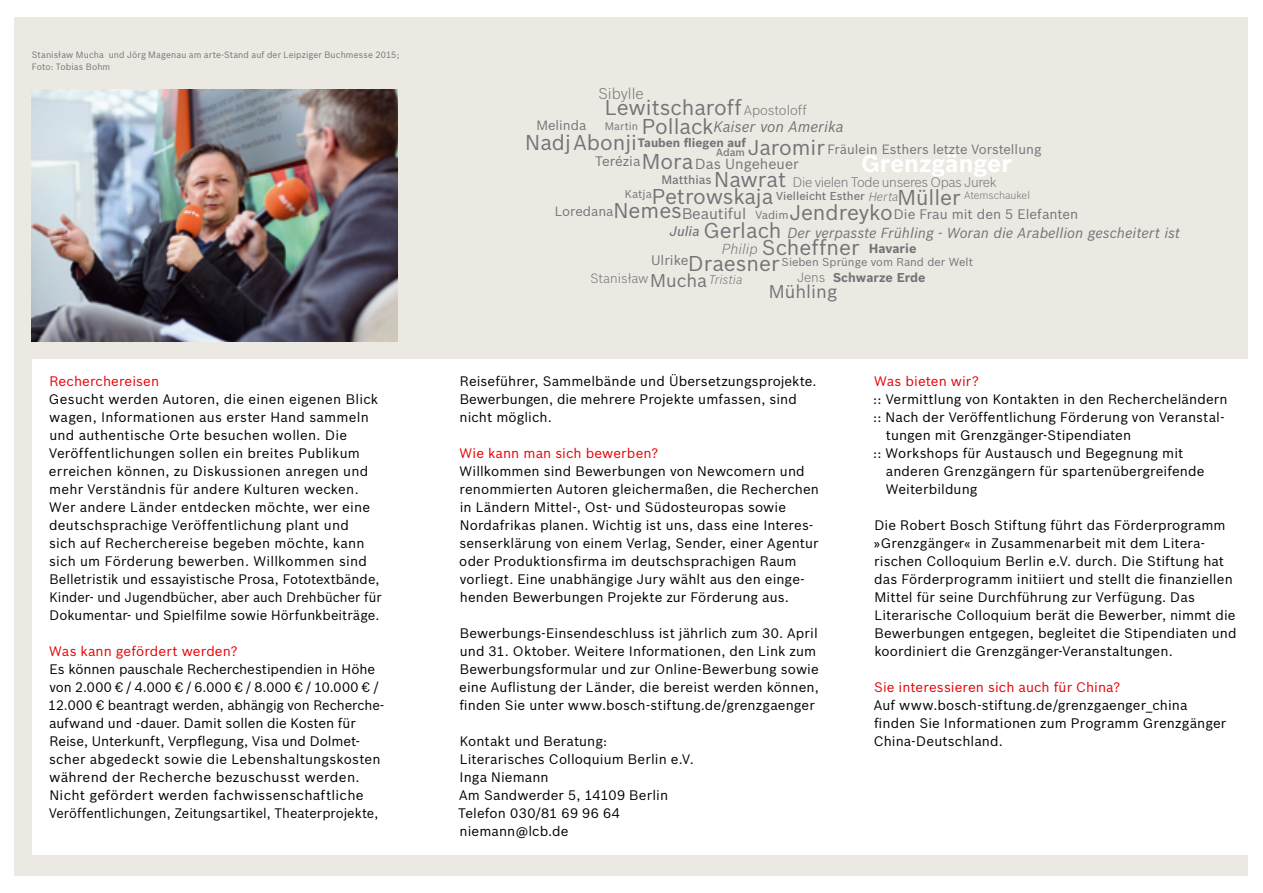
<style>
.page{position:relative;width:1263px;height:893px;background:#fff}
.page>*{position:absolute;margin:0;border:0;box-sizing:border-box;transform-origin:0 0}
.t1{font:700 24px "Bosch Sans";color:#fff}
.t2{font:21px "Bosch Sans";color:#757378}
.t3{font:18px "Bosch Sans";color:#757378}
.t4{font:300 15.3px "Bosch Sans";color:#757378}
.t5{font:italic 15px "Bosch Sans";color:#757378}
.t6{font:15px "Bosch Sans";color:#757378}
.t7{font:italic 14.25px "Bosch Sans";color:#757378}
.t8{font:14.25px "Bosch Sans";color:#757378}
.t9{font:italic 300 14.25px "Bosch Sans";color:#757378}
.Grundtext{font:13.5px/18px "Bosch Sans";letter-spacing:.01em;color:#000}
.Grundtext-2{font:13.5px "Bosch Sans";letter-spacing:.01em;color:#e60005}
.t10{font:13.5px "Bosch Sans";color:#757378}
.t11{font:300 13.5px "Bosch Sans";letter-spacing:-.025em;color:#757378}
.t12{font:300 13.5px "Bosch Sans";color:#757378}
.t13{font:italic 500 13.5px "Bosch Sans";color:#757378}
.t14{font:13.2px "Bosch Sans";color:#757378}
.t15{font:300 13.2px "Bosch Sans";color:#757378}
.t16{font:700 12.75px "Bosch Sans";color:#757378}
.t17{font:700 12.6px "Bosch Sans";color:#757378}
.t18{font:italic 300 12.6px "Bosch Sans";letter-spacing:-.01em;color:#757378}
.t19{font:700 12px "Bosch Sans";color:#757378}
.t20{font:500 12px "Bosch Sans";color:#757378}
.t21{font:11.4px "Bosch Sans";color:#757378}
.t22{font:11.25px "Bosch Sans";color:#757378}
.t23{font:500 11.25px "Bosch Sans";color:#757378}
.t24{font:10.65px "Bosch Sans";color:#757378}
.t25{font:300 10.5px "Bosch Sans";color:#757378}
.t26{font:500 10.5px "Bosch Sans";color:#757378}
.Grundtext-3{font:9px/12px "Bosch Sans";letter-spacing:.015em;color:#757378;scale:.96 1}
.s1{font-weight:300;font-style:italic;font-size:12.15px}
</style>
<div class="page">
<div style="left:15px;top:17px;width:1233px;height:859px;background:#ebe9e2"></div>
<div style="left:32px;top:359px;width:1229px;height:495px;background:#fff"></div>
<img style="left:32px;top:89px;width:366px;height:252px">
<p class="Grundtext-3" style="left:32px;top:49px;width:384px">Stanisław Mucha und Jörg Magenau am arte-Stand auf der Leipziger Buchmesse 2015;<br>Foto: Tobias Bohm</p>
<p class="Grundtext-2" style="left:49px;top:373px;width:111px">Recherchereisen</p>
<p class="Grundtext" style="left:49px;top:390px;width:334px">Gesucht werden Autoren, die einen eigenen Blick wagen, Informationen aus erster Hand sammeln und authentische Orte besuchen wollen. Die Veröffentlichungen sollen ein breites Publikum erreichen können, zu Diskussionen anregen und mehr Verständnis für andere Kulturen wecken.<br>Wer andere Länder entdecken möchte, wer eine deutschsprachige Veröffentlichung plant und<br>sich auf Recherchereise begeben möchte, kann sich um Förderung bewerben. Willkommen sind Belletristik und essayistische Prosa, Fototextbände, Kinder- und Jugendbücher, aber auch Drehbücher für Dokumentar- und Spielfilme sowie Hörfunkbeiträge.</p>
<p class="Grundtext-2" style="left:49px;top:643px;width:190px">Was kann gefördert werden?</p>
<p class="Grundtext" style="left:48px;top:660px;width:338px">Es können pauschale Recherchestipendien in Höhe von 2.000 € / 4.000 € / 6.000 € / 8.000 € / 10.000 € / 12.000 € beantragt werden, abhängig von Recherche&shy;aufwand und -dauer. Damit sollen die Kosten für Reise, Unterkunft, Verpflegung, Visa und Dolmet&shy;scher abgedeckt sowie die Lebenshaltungskosten während der Recherche bezuschusst werden.</p>
<p class="Grundtext" style="left:49px;top:786px;width:331px">Nicht gefördert werden fachwissenschaftliche<br>Veröffentlichungen, Zeitungsartikel, Theaterprojekte,</p>
<p class="t4" style="left:598px;top:84px;width:47px">Sibylle</p>
<p class="t2" style="left:605px;top:95px;width:138px">Lewitscharoff</p>
<p class="t12" style="left:744px;top:102px;width:65px">Apostoloff</p>
<p class="t14" style="left:536px;top:117px;width:51px">Melinda</p>
<p class="t24" style="left:605px;top:120px;width:35px">Martin</p>
<p class="t2" style="left:642px;top:114px;width:73px">Pollack</p>
<p class="t5" style="left:713px;top:117px;width:131px">Kaiser von Amerika</p>
<p class="t2" style="left:525px;top:129px;width:113px">NadjAbonji</p>
<p class="t19" style="left:638px;top:135px;width:110px">Tauben fliegen auf</p>
<p class="t10" style="left:595px;top:152px;width:47px">Terézia</p>
<p class="t2" style="left:642px;top:148px;width:53px">Mora</p>
<p class="t8" style="left:695px;top:155px;width:105px">Das Ungeheuer</p>
<p class="t20" style="left:661px;top:173px;width:52px">Matthias</p>
<p class="t2" style="left:714px;top:166px;width:73px">Nawrat</p>
<p class="t11" style="left:793px;top:174px;width:205px">Die vielen Tode unseres Opas Jurek</p>
<p class="t14" style="left:555px;top:203px;width:60px">Loredana</p>
<p class="t2" style="left:613px;top:198px;width:70px">Nemes</p>
<p class="t6" style="left:682px;top:204px;width:66px">Beautiful</p>
<p class="t21" style="left:755px;top:208px;width:35px">Vadim</p>
<p class="t2" style="left:790px;top:199px;width:105px">Jendreyko</p>
<p class="t10" style="left:894px;top:205px;width:186px">Die Frau mit den 5 Elefanten</p>
<p class="t26" style="left:716px;top:145px;width:30px">Adam</p>
<p class="t2" style="left:748px;top:135px;width:78px">Jaromir</p>
<p class="t14" style="left:827px;top:141px;width:215px">Fräulein Esthers letzte Vorstellung</p>
<p class="t1" style="left:861px;top:148px;width:152px">Grenzgänger</p>
<p class="t2" style="left:897px;top:184px;width:65px">Müller</p>
<p class="t25" style="left:964px;top:189px;width:67px">Atemschaukel</p>
<p class="t22" style="left:625px;top:187px;width:28px">Katja</p>
<p class="t2" style="left:652px;top:183px;width:123px">Petrowskaja</p>
<p class="t23" style="left:776px;top:189px;width:124px">Vielleicht Esther <span class="s1">Herta</span></p>
<p class="t13" style="left:670px;top:223px;width:31px">Julia</p>
<p class="t2" style="left:703px;top:217px;width:80px">Gerlach</p>
<p class="t7" style="left:787px;top:224px;width:394px">Der verpasste Frühling - Woran die Arabellion gescheitert ist</p>
<p class="t9" style="left:722px;top:240px;width:37px">Philip</p>
<p class="t2" style="left:762px;top:234px;width:99px">Scheffner</p>
<p class="t16" style="left:869px;top:241px;width:49px">Havarie</p>
<p class="t10" style="left:651px;top:252px;width:39px">Ulrike</p>
<p class="t2" style="left:688px;top:250px;width:93px">Draesner</p>
<p class="t22" style="left:782px;top:255px;width:193px">Sieben Sprünge vom Rand der Welt</p>
<p class="t17" style="left:833px;top:269px;width:94px">Schwarze Erde</p>
<p class="t15" style="left:590px;top:270px;width:60px">Stanisław</p>
<p class="t3" style="left:650px;top:270px;width:58px">Mucha</p>
<p class="t18" style="left:708px;top:272px;width:35px">Tristia</p>
<p class="t15" style="left:797px;top:269px;width:30px">Jens</p>
<p class="t3" style="left:769px;top:280px;width:70px">Mühling</p>
<p class="Grundtext" style="left:460px;top:372px;width:358px">Reiseführer, Sammelbände und Übersetzungsprojekte.<br>Bewerbungen, die mehrere Projekte umfassen, sind nicht möglich.</p>
<p class="Grundtext-2" style="left:460px;top:445px;width:200px">Wie kann man sich bewerben?</p>
<p class="Grundtext" style="left:459px;top:462px;width:361px">Willkommen sind Bewerbungen von Newcomern und renommierten Autoren gleichermaßen, die Recherchen in Ländern Mittel-, Ost- und Südosteuropas sowie Nordafrikas planen. Wichtig ist uns, dass eine Interes&shy;senserklärung von einem Verlag, Sender, einer Agentur oder Produktionsfirma im deutschsprachigen Raum vorliegt. Eine unabhängige Jury wählt aus den einge&shy;henden Bewerbungen Projekte zur Förderung aus.</p>
<p class="Grundtext" style="left:459px;top:624px;width:361px">Bewerbungs-Einsendeschluss ist jährlich zum 30. April und 31. Oktober. Weitere Informationen, den Link zum Bewerbungsformular und zur Online-Bewerbung sowie eine Auflistung der Länder, die bereist werden können, finden Sie unter www.bosch-stiftung.de/grenzgaenger</p>
<p class="Grundtext" style="left:460px;top:732px;width:149px">Kontakt und Beratung:</p>
<p class="Grundtext" style="left:460px;top:750px;width:235px">Literarisches Colloquium Berlin e.V.</p>
<p class="Grundtext" style="left:460px;top:768px;width:91px">Inga Niemann</p>
<p class="Grundtext" style="left:459px;top:786px;width:210px">Am Sandwerder 5, 14109 Berlin</p>
<p class="Grundtext" style="left:458px;top:804px;width:163px">Telefon 030/81 69 96 64</p>
<p class="Grundtext" style="left:460px;top:822px;width:111px">niemann@lcb.de</p>
<p class="Grundtext-2" style="left:874px;top:373px;width:106px">Was bieten wir?</p>
<p class="Grundtext" style="left:873px;top:390px;width:356px">:: Vermittlung von Kontakten in den Rechercheländern</p>
<p class="Grundtext" style="left:886px;top:408px;width:340px;text-indent:-13px">:: Nach der Veröffentlichung Förderung von Veranstal&shy;tungen mit Grenzgänger-Stipendiaten</p>
<p class="Grundtext" style="left:886px;top:444px;width:320px;text-indent:-13px">:: Workshops für Austausch und Begegnung mit anderen Grenzgängern für spartenübergreifende<br>Weiterbildung</p>
<p class="Grundtext" style="left:873px;top:516px;width:365px">Die Robert Bosch Stiftung führt das Förderprogramm »Grenzgänger« in Zusammenarbeit mit dem Litera&shy;rischen Colloquium Berlin e.V. durch. Die Stiftung hat das Förderprogramm initiiert und stellt die finanziellen Mittel für seine Durchführung zur Verfügung. Das Literarische Colloquium berät die Bewerber, nimmt die Bewerbungen entgegen, begleitet die Stipendiaten und koordiniert die Grenzgänger-Veranstaltungen.</p>
<p class="Grundtext-2" style="left:874px;top:679px;width:248px">Sie interessieren sich auch für China?</p>
<p class="Grundtext" style="left:874px;top:696px;width:315px">Auf www.bosch-stiftung.de/grenzgaenger_china</p>
<p class="Grundtext" style="left:874px;top:714px;width:354px">finden Sie Informationen zum Programm Grenzgänger<br>China-Deutschland.</p>
</div>
